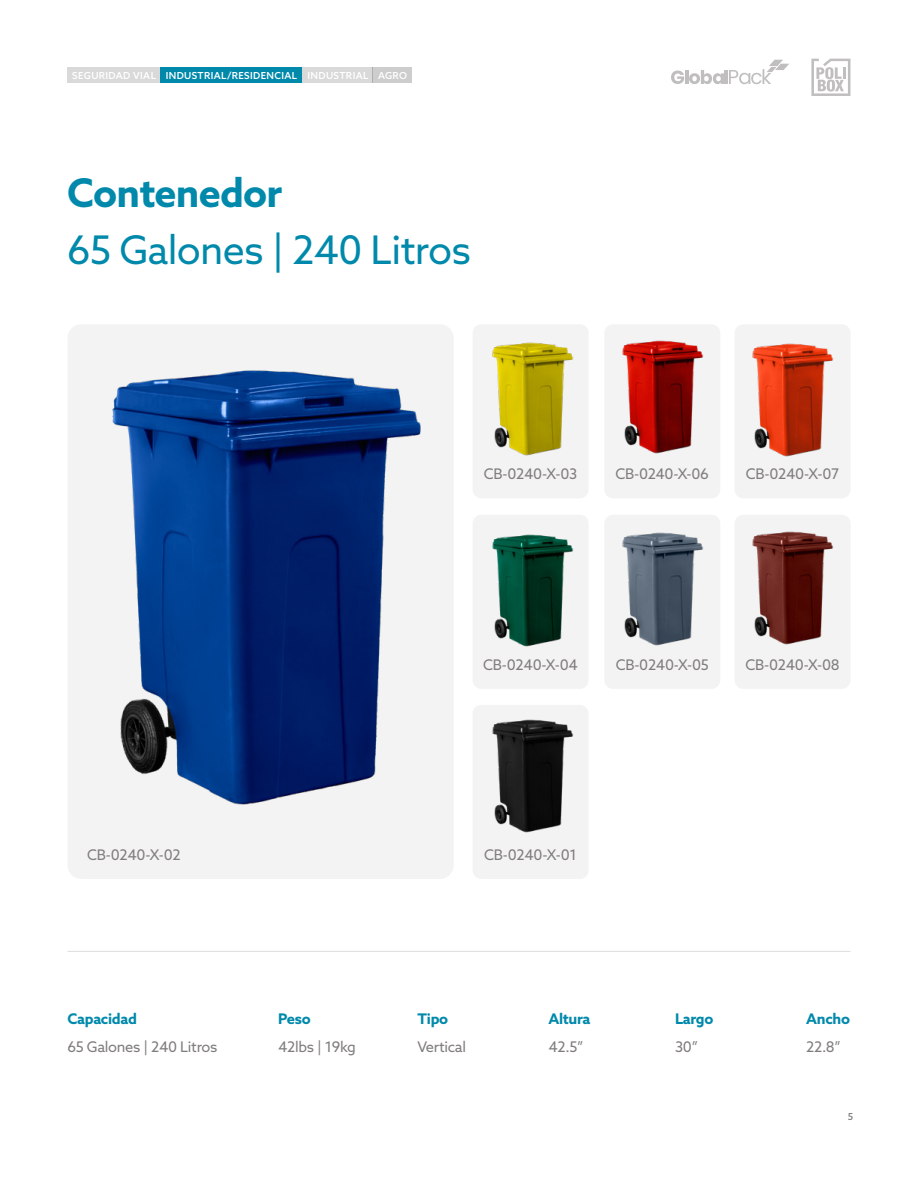
<style>
.page{position:relative;width:918px;height:1188px;background:#fff}
.page>*{position:absolute;margin:0;border:0;box-sizing:border-box;transform-origin:0 0}
.t1{font:39.45px "Azo Sans";letter-spacing:-.02em;color:#0089ab}
.t2{font:700 39.45px "Azo Sans";letter-spacing:-.02em;color:#0089ab}
.t3{font:14.7px "Azo Sans";letter-spacing:-.02em;color:#807d7c}
.t4{font:700 14.7px "Azo Sans";letter-spacing:-.02em;color:#0089ab}
.t5{font:500 9.75px "Azo Sans";letter-spacing:.04em;color:#fff}
.t6{font:500 9.75px "Azo Sans";color:#000}
</style>
<div class="page">
<div style="left:68px;top:68px;width:93px;height:15px;background:#d9d9d9"></div>
<div style="left:161px;top:68px;width:141px;height:15px;background:#0089ab"></div>
<div style="left:302px;top:68px;width:71px;height:15px;background:#d9d9d9"></div>
<div style="left:373px;top:68px;width:39px;height:15px;background:#cdcdcd"></div>
<svg style="left:671px;top:60px;width:118px;height:24px"></svg>
<svg style="left:811px;top:59px;width:39px;height:37px"></svg>
<div style="left:473px;top:324px;width:116px;height:174px;background:#f3f3f3;border-radius:9px"></div>
<div style="left:473px;top:515px;width:116px;height:174px;background:#f3f3f3;border-radius:9px"></div>
<div style="left:473px;top:705px;width:116px;height:174px;background:#f3f3f3;border-radius:9px"></div>
<div style="left:604px;top:324px;width:116px;height:174px;background:#f3f3f3;border-radius:9px"></div>
<div style="left:604px;top:515px;width:116px;height:174px;background:#f3f3f3;border-radius:9px"></div>
<div style="left:735px;top:324px;width:116px;height:174px;background:#f3f3f3;border-radius:9px"></div>
<div style="left:735px;top:515px;width:116px;height:174px;background:#f3f3f3;border-radius:9px"></div>
<div style="left:67px;top:324px;width:387px;height:555px;background:#f3f3f3;border-radius:14px"></div>
<hr style="left:68px;top:951px;width:782px;height:1px;background:#dcddde">
<img style="left:492px;top:342px;width:82px;height:114px">
<img style="left:622px;top:340px;width:82px;height:114px">
<img style="left:112px;top:370px;width:309px;height:435px">
<img style="left:622px;top:532px;width:82px;height:114px">
<img style="left:752px;top:343px;width:82px;height:114px">
<img style="left:492px;top:719px;width:82px;height:114px">
<img style="left:752px;top:531px;width:82px;height:114px">
<img style="left:492px;top:534px;width:82px;height:113px">
<p class="t5" style="left:72px;top:69px;width:85px">SEGURIDAD VIAL</p>
<p class="t5" style="left:166px;top:69px;width:243px">INDUSTRIAL/RESIDENCIAL INDUSTRIAL AGRO</p>
<h1 class="t2" style="left:67px;top:167px;width:217px">Contenedor</h1>
<h1 class="t1" style="left:67px;top:224px;width:405px">65 Galones | 240 Litros</h1>
<p class="t3" style="left:484px;top:464px;width:95px">CB-0240-X-03</p>
<p class="t3" style="left:616px;top:464px;width:95px">CB-0240-X-06</p>
<p class="t3" style="left:746px;top:464px;width:95px">CB-0240-X-07</p>
<p class="t3" style="left:483px;top:655px;width:96px">CB-0240-X-04</p>
<p class="t3" style="left:616px;top:655px;width:95px">CB-0240-X-05</p>
<p class="t3" style="left:746px;top:655px;width:96px">CB-0240-X-08</p>
<p class="t3" style="left:87px;top:845px;width:95px">CB-0240-X-02</p>
<p class="t3" style="left:484px;top:845px;width:94px">CB-0240-X-01</p>
<p class="t4" style="left:68px;top:1009px;width:71px">Capacidad</p>
<p class="t4" style="left:278px;top:1009px;width:34px">Peso</p>
<p class="t4" style="left:418px;top:1009px;width:32px">Tipo</p>
<p class="t4" style="left:548px;top:1009px;width:43px">Altura</p>
<p class="t4" style="left:675px;top:1009px;width:40px">Largo</p>
<p class="t4" style="left:806px;top:1009px;width:45px">Ancho</p>
<p class="t3" style="left:67px;top:1037px;width:152px">65 Galones | 240 Litros</p>
<p class="t3" style="left:278px;top:1037px;width:79px">42lbs | 19kg</p>
<p class="t3" style="left:418px;top:1037px;width:50px">Vertical</p>
<p class="t3" style="left:548px;top:1037px;width:37px">42.5”</p>
<p class="t3" style="left:675px;top:1037px;width:24px">30”</p>
<p class="t3" style="left:806px;top:1037px;width:36px">22.8”</p>
<p class="t6" style="left:848px;top:1111px;width:7px">5</p>
</div>
